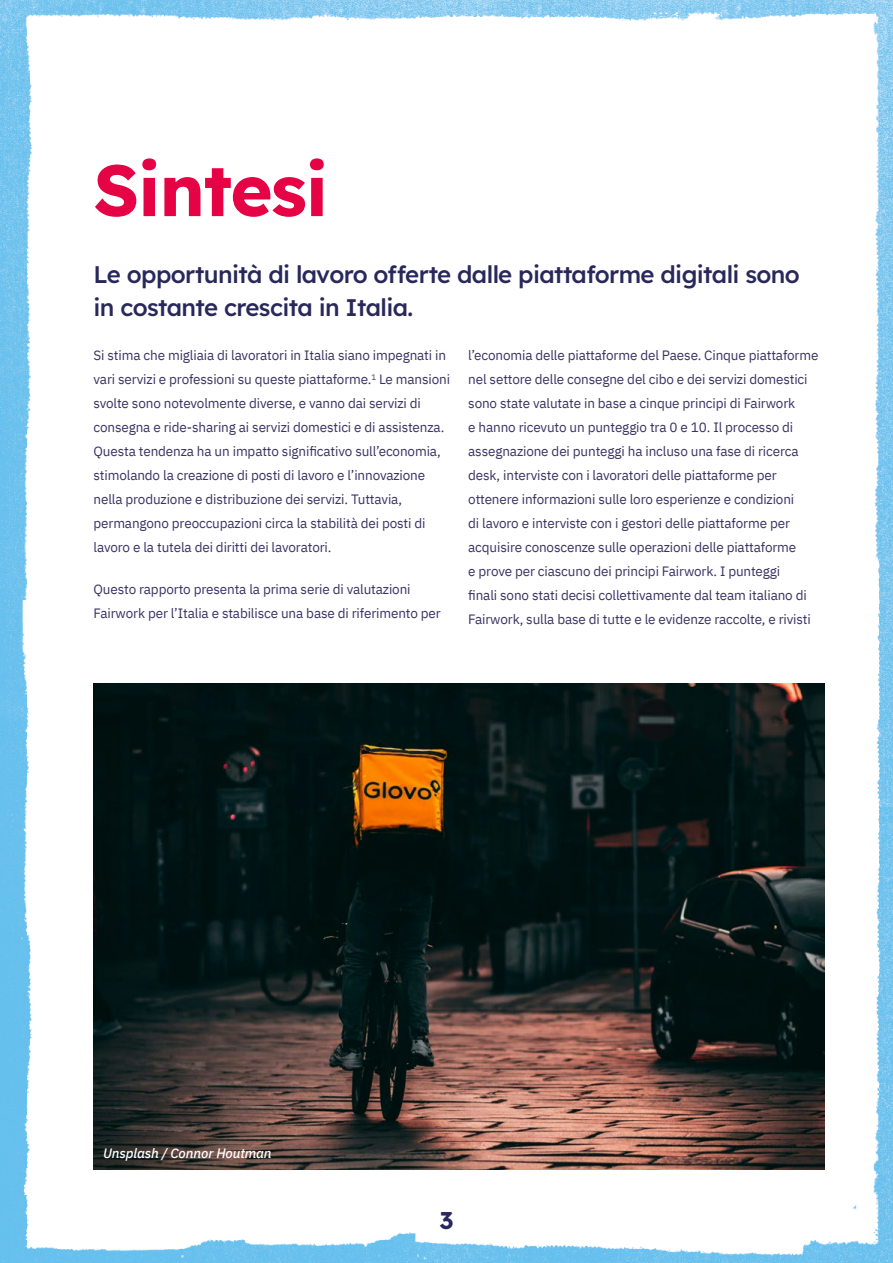
<style>
.page{position:relative;width:893px;height:1263px;background:#fff}
.page>*{position:absolute;margin:0;border:0;box-sizing:border-box;transform-origin:0 0}
.t1{font:700 72px "Lexend";letter-spacing:-.02em;color:#e50345}
.t2{font:500 24px/33px "Lexend";letter-spacing:-.025em;color:#28285b}
.t3{font:700 24px "Lexend";color:#28285b}
.t4{font:13.5px/24px "IBM Plex Sans";letter-spacing:-.01em;color:#3a3264}
.t5{font:italic 500 13.5px "IBM Plex Sans";letter-spacing:-.01em;color:#fff}
</style>
<div class="page">
<img style="left:1px;top:0;width:892px;height:1263px">
<img style="left:0;top:0;width:1px;height:1263px">
<img style="left:94px;top:683px;width:731px;height:486px">
<h1 class="t1" style="left:94px;top:133px;width:236px">Sintesi</h1>
<h2 class="t2" style="left:94px;top:256px;width:708px">Le opportunità di lavoro offerte dalle piattaforme digitali sono in costante crescita in Italia.</h2>
<p class="t4" style="left:94px;top:342px;width:358px">Si stima che migliaia di lavoratori in Italia siano impegnati in vari servizi e professioni su queste piattaforme.<sup>1</sup> Le mansioni svolte sono notevolmente diverse, e vanno dai servizi di consegna e ride-sharing ai servizi domestici e di assistenza.<br>Questa tendenza ha un impatto significativo sull’economia, stimolando la creazione di posti di lavoro e l’innovazione nella produzione e distribuzione dei servizi. Tuttavia, permangono preoccupazioni circa la stabilità dei posti di lavoro e la tutela dei diritti dei lavoratori.</p>
<p class="t4" style="left:94px;top:576px;width:349px">Questo rapporto presenta la prima serie di valutazioni<br>Fairwork per l’Italia e stabilisce una base di riferimento per</p>
<p class="t4" style="left:468px;top:342px;width:352px">l’economia delle piattaforme del Paese. Cinque piattaforme nel settore delle consegne del cibo e dei servizi domestici sono state valutate in base a cinque principi di Fairwork<br>e hanno ricevuto un punteggio tra 0 e 10. Il processo di assegnazione dei punteggi ha incluso una fase di ricerca desk, interviste con i lavoratori delle piattaforme per ottenere informazioni sulle loro esperienze e condizioni<br>di lavoro e interviste con i gestori delle piattaforme per acquisire conoscenze sulle operazioni delle piattaforme<br>e prove per ciascuno dei principi Fairwork. I punteggi<br>finali sono stati decisi collettivamente dal team italiano di Fairwork, sulla base di tutte e le evidenze raccolte, e rivisti</p>
<p class="t5" style="left:103px;top:1143px;width:170px">Unsplash / Connor Houtman</p>
<h2 class="t3" style="left:439px;top:1202px;width:16px">3</h2>
</div>
